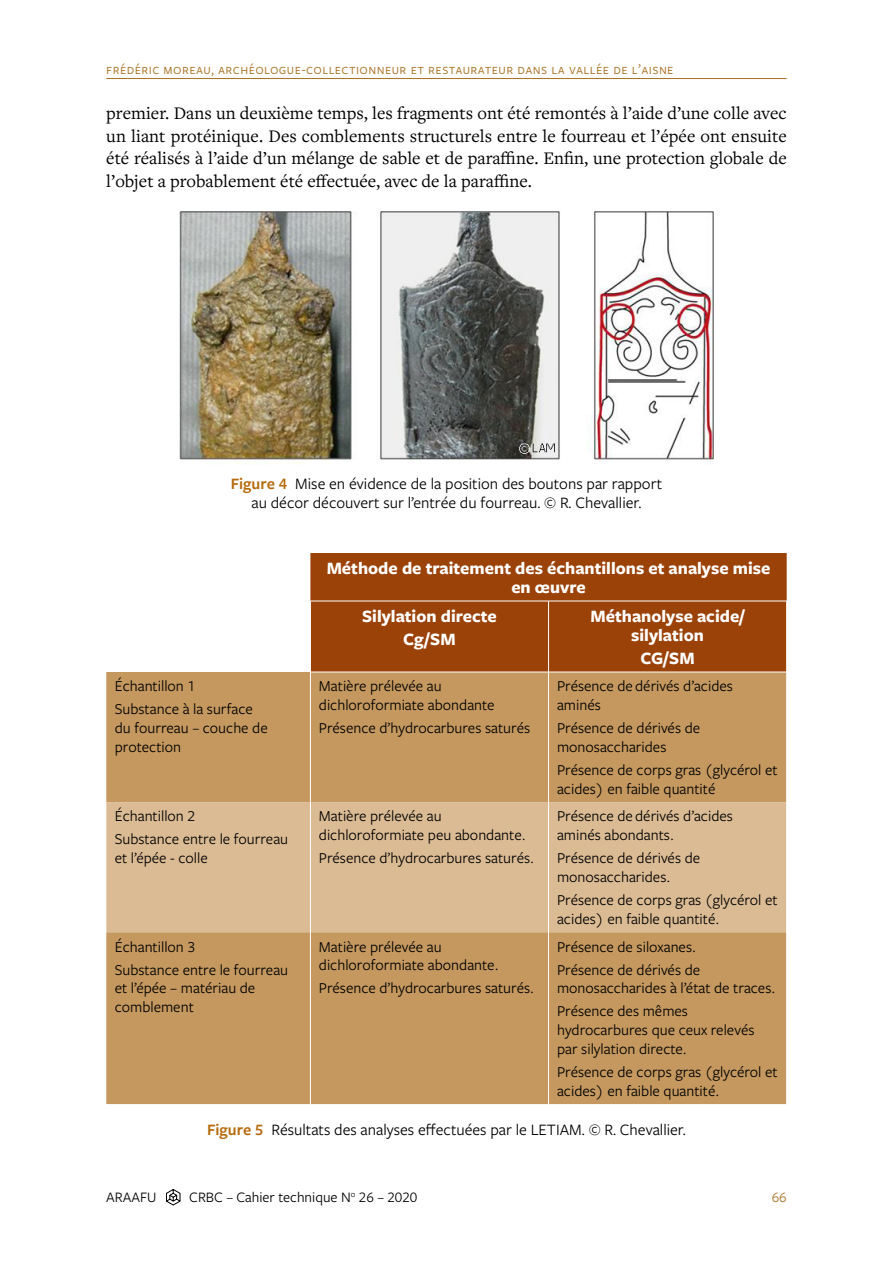
<style>
.page{position:relative;width:893px;height:1263px;background:#fff}
.page>*{position:absolute;margin:0;border:0;box-sizing:border-box;transform-origin:0 0}
.t1{font:18.3px/22.5px "Freight Text Pro";color:#000;text-align:justify}
.t2{font:700 18px/18.8px "Freight Sans Pro";color:#fff;text-align:center}
.t3{font:16.5px/19.5px "Freight Sans Pro";color:#000;text-align:center}
.t4{font:15.75px/18.8px "Freight Sans Pro";color:#000}
.t5{font:15px "Freight Sans Pro";letter-spacing:.025em;color:#a97223}
.t6{font:15px "Freight Sans Pro";color:#000}
.s1{font-weight:600;color:#b66b0d}
</style>
<div class="page">
<hr style="left:106px;top:78px;width:681px;height:1px;background:#a97223">
<svg style="left:166px;top:1189px;width:14px;height:16px"></svg>
<div style="left:310px;top:553px;width:477px;height:119px;background:#9b4208"></div>
<div style="left:106px;top:672px;width:680px;height:432px;background:#c4985f"></div>
<div style="left:106px;top:802px;width:680px;height:130px;background:#dbbb94"></div>
<hr style="left:310px;top:672px;width:239px;height:1px;background:#fff">
<hr style="left:549px;top:672px;width:238px;height:1px;background:#fff">
<hr style="left:310px;top:601px;width:1px;height:71px;background:#fff">
<hr style="left:548px;top:601px;width:1px;height:71px;background:#fff">
<hr style="left:786px;top:601px;width:1px;height:71px;background:#fff">
<hr style="left:310px;top:672px;width:1px;height:130px;background:#fff">
<hr style="left:548px;top:672px;width:1px;height:130px;background:#fff">
<hr style="left:310px;top:802px;width:1px;height:130px;background:#fff">
<hr style="left:548px;top:802px;width:1px;height:130px;background:#fff">
<hr style="left:310px;top:932px;width:1px;height:172px;background:#fff">
<hr style="left:548px;top:932px;width:1px;height:172px;background:#fff">
<hr style="left:310px;top:601px;width:239px;height:1px;background:#fff">
<hr style="left:549px;top:601px;width:238px;height:1px;background:#fff">
<img style="left:180px;top:212px;width:533px;height:252px">
<p class="t5" style="left:106px;top:59px;width:569px">frédéric moreau, archéologue-collectionneur et restaurateur dans la vallée de l’aisne</p>
<p class="t1" style="left:106px;top:101px;width:682px">premier. Dans un deuxième temps, les fragments ont été remontés à l’aide d’une colle avec un liant protéinique. Des comblements structurels entre le fourreau et l’épée ont ensuite été réalisés à l’aide d’un mélange de sable et de paraffine. Enfin, une protection globale de l’objet a probablement été effectuée, avec de la paraffine.</p>
<p class="t3" style="left:231px;top:473px;width:433px"><span class="s1">Figure 4</span> Mise en évidence de la position des boutons par rapport au décor découvert sur l’entrée du fourreau. © R. Chevallier.</p>
<p class="t4" style="left:115px;top:674px;width:139px;line-height:23px">Échantillon 1<br>Substance à la surface</p>
<p class="t4" style="left:115px;top:718px;width:154px">du fourreau – couche de protection</p>
<p class="t4" style="left:115px;top:804px;width:175px;line-height:23px">Échantillon 2<br>Substance entre le fourreau</p>
<p class="t4" style="left:115px;top:848px;width:94px">et l’épée - colle</p>
<p class="t2" style="left:327px;top:558px;width:445px">Méthode de traitement des échantillons et analyse mise en œuvre</p>
<p class="t2" style="left:362px;top:604px;width:136px;line-height:23px">Silylation directe<br>Cg/SM</p>
<p class="t2" style="left:590px;top:606px;width:156px">Méthanolyse acide/ silylation</p>
<p class="t2" style="left:640px;top:648px;width:56px">CG/SM</p>
<p class="t4" style="left:319px;top:676px;width:177px">Matière prélevée au dichloroformiate abondante</p>
<p class="t4" style="left:319px;top:718px;width:213px">Présence d’hydrocarbures saturés</p>
<p class="t4" style="left:319px;top:806px;width:208px">Matière prélevée au dichloroformiate peu abondante.</p>
<p class="t4" style="left:319px;top:848px;width:217px">Présence d’hydrocarbures saturés.</p>
<p class="t4" style="left:557px;top:676px;width:177px">Présence de dérivés d’acides aminés</p>
<p class="t4" style="left:557px;top:718px;width:145px">Présence de dérivés de monosaccharides</p>
<p class="t4" style="left:557px;top:760px;width:222px">Présence de corps gras (glycérol et acides) en faible quantité</p>
<p class="t4" style="left:557px;top:806px;width:177px">Présence de dérivés d’acides aminés abondants.</p>
<p class="t4" style="left:557px;top:848px;width:145px">Présence de dérivés de monosaccharides.</p>
<p class="t4" style="left:557px;top:890px;width:222px">Présence de corps gras (glycérol et acides) en faible quantité.</p>
<p class="t4" style="left:115px;top:934px;width:175px;line-height:23px">Échantillon 3<br>Substance entre le fourreau</p>
<p class="t4" style="left:115px;top:978px;width:142px">et l’épée – matériau de comblement</p>
<p class="t4" style="left:557px;top:934px;width:145px;line-height:23px">Présence de siloxanes.<br>Présence de dérivés de</p>
<p class="t4" style="left:557px;top:976px;width:220px;line-height:23px">monosaccharides à l’état de traces.<br>Présence des mêmes</p>
<p class="t4" style="left:557px;top:1020px;width:199px">hydrocarbures que ceux relevés par silylation directe.</p>
<p class="t4" style="left:557px;top:1062px;width:222px">Présence de corps gras (glycérol et acides) en faible quantité.</p>
<p class="t3" style="left:207px;top:1119px;width:480px"><span class="s1">Figure 5</span> Résultats des analyses effectuées par le LETIAM. © R. Chevallier.</p>
<p class="t4" style="left:319px;top:936px;width:181px">Matière prélevée au dichloroformiate abondante.</p>
<p class="t4" style="left:319px;top:978px;width:217px">Présence d’hydrocarbures saturés.</p>
<p class="t6" style="left:106px;top:1187px;width:52px">ARAAFU</p>
<p class="t6" style="left:189px;top:1187px;width:230px">CRBC – Cahier technique N<sup>o</sup> 26 – 2020</p>
<p class="t5" style="left:772px;top:1187px;width:16px">66</p>
</div>
